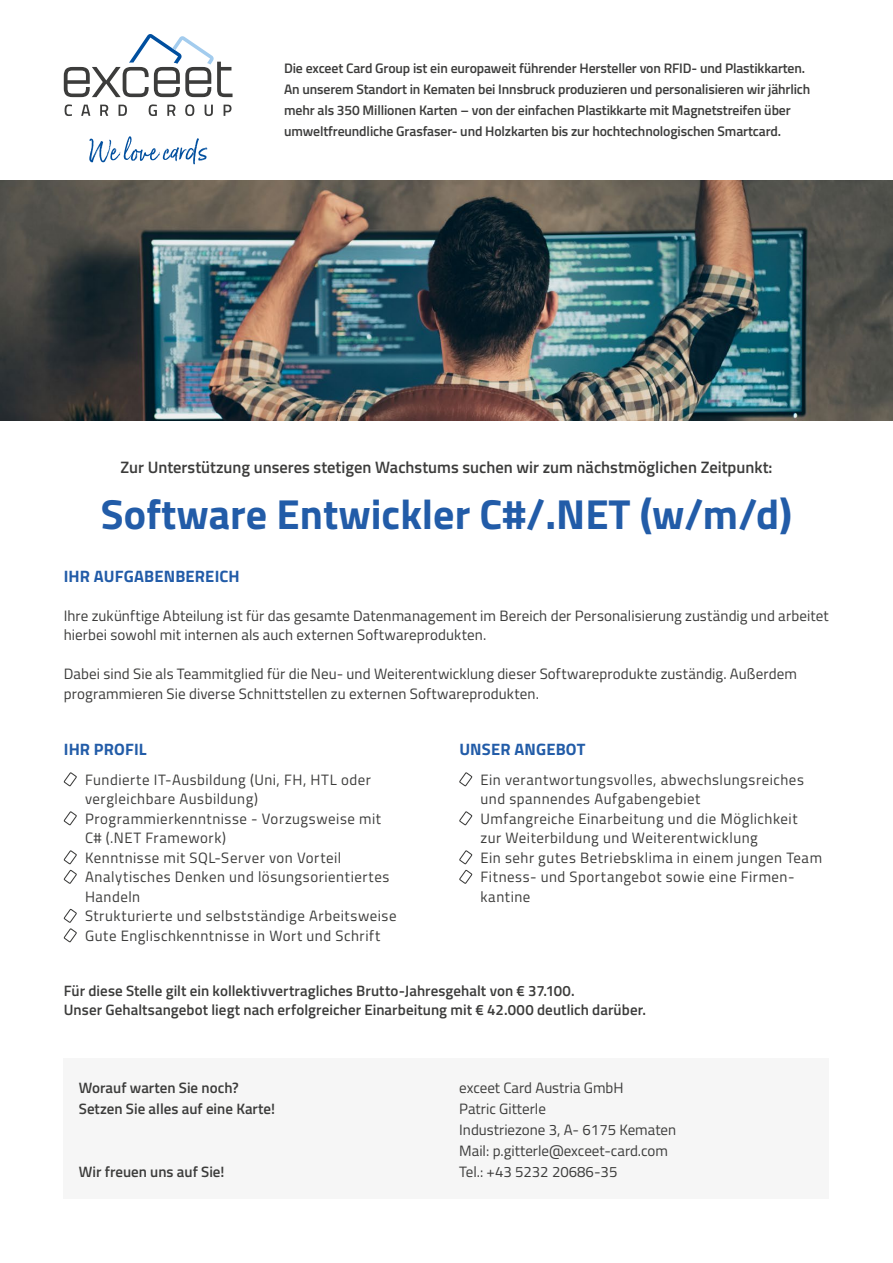
<style>
.page{position:relative;width:893px;height:1263px;background:#fff}
.page>*{position:absolute;margin:0;border:0;box-sizing:border-box;transform-origin:0 0}
.t1{font:700 42px "Titillium";color:#225ca8}
.t2{font:600 16.5px "Titillium";color:#3c3c3b}
.t3{font:700 16.5px "Titillium";letter-spacing:.01em;color:#225ca8}
.t4{font:15px/19.5px "Titillium";letter-spacing:.03em;color:#3c3c3b}
.t5{font:15px/19.5px "Titillium";letter-spacing:.005em;color:#3c3c3b}
.t6{font:600 15px/21px "Titillium";letter-spacing:.005em;color:#3c3c3b}
.t7{font:15px/21px "Titillium";color:#3c3c3b}
.t8{font:600 13.8px/21px "Titillium";letter-spacing:-.01em;color:#3c3c3b}
</style>
<div class="page">
<img style="left:0;top:180px;width:893px;height:241px">
<div style="left:64px;top:1059px;width:765px;height:140px;background:#f6f6f6"></div>
<svg style="left:64px;top:34px;width:169px;height:82px"></svg>
<svg style="left:89px;top:136px;width:118px;height:28px"></svg>
<svg style="left:63px;top:772px;width:14px;height:15px"></svg>
<svg style="left:63px;top:811px;width:14px;height:15px"></svg>
<svg style="left:63px;top:850px;width:14px;height:34px"></svg>
<svg style="left:63px;top:908px;width:14px;height:35px"></svg>
<svg style="left:459px;top:772px;width:14px;height:15px"></svg>
<svg style="left:459px;top:811px;width:14px;height:15px"></svg>
<svg style="left:459px;top:850px;width:14px;height:34px"></svg>
<p class="t8" style="left:284px;top:59px;width:528px">Die exceet Card Group ist ein europaweit führender Hersteller von RFID- und Plastikkarten.<br>An unserem Standort in Kematen bei Innsbruck produzieren und personalisieren wir jährlich mehr als 350 Millionen Karten – von der einfachen Plastikkarte mit Magnetstreifen über umweltfreundliche Grasfaser- und Holzkarten bis zur hochtechnologischen Smartcard.</p>
<p class="t2" style="left:120px;top:461px;width:653px">Zur Unterstützung unseres stetigen Wachstums suchen wir zum nächstmöglichen Zeitpunkt:</p>
<h1 class="t1" style="left:101px;top:498px;width:693px">Software Entwickler C#/.NET (w/m/d)</h1>
<p class="t3" style="left:64px;top:569px;width:177px">IHR AUFGABENBEREICH</p>
<p class="t5" style="left:64px;top:607px;width:767px">Ihre zukünftige Abteilung ist für das gesamte Datenmanagement im Bereich der Personalisierung zuständig und arbeitet hierbei sowohl mit internen als auch externen Softwareprodukten.</p>
<p class="t5" style="left:64px;top:666px;width:735px">Dabei sind Sie als Teammitglied für die Neu- und Weiterentwicklung dieser Softwareprodukte zuständig. Außerdem programmieren Sie diverse Schnittstellen zu externen Softwareprodukten.</p>
<p class="t3" style="left:64px;top:742px;width:84px">IHR PROFIL</p>
<p class="t4" style="left:85px;top:771px;width:313px">Fundierte IT-Ausbildung (Uni, FH, HTL oder vergleichbare Ausbildung)<br>Programmierkenntnisse - Vorzugsweise mit C# (.NET Framework)<br>Kenntnisse mit SQL-Server von Vorteil Analytisches Denken und lösungsorientiertes Handeln<br>Strukturierte und selbstständige Arbeitsweise Gute Englischkenntnisse in Wort und Schrift</p>
<p class="t3" style="left:459px;top:742px;width:128px">UNSER ANGEBOT</p>
<p class="t4" style="left:480px;top:771px;width:343px">Ein verantwortungsvolles, abwechslungsreiches und spannendes Aufgabengebiet<br>Umfangreiche Einarbeitung und die Möglichkeit<br>zur Weiterbildung und Weiterentwicklung<br>Ein sehr gutes Betriebsklima in einem jungen Team Fitness- und Sportangebot sowie eine Firmen&shy;kantine</p>
<p class="t6" style="left:64px;top:982px;width:584px;line-height:19.5px">Für diese Stelle gilt ein kollektivvertragliches Brutto-Jahresgehalt von € 37.100.<br>Unser Gehaltsangebot liegt nach erfolgreicher Einarbeitung mit € 42.000 deutlich darüber.</p>
<p class="t6" style="left:79px;top:1078px;width:198px">Worauf warten Sie noch?<br>Setzen Sie alles auf eine Karte!</p>
<p class="t6" style="left:79px;top:1162px;width:147px">Wir freuen uns auf Sie!</p>
<p class="t7" style="left:459px;top:1078px;width:219px">exceet Card Austria GmbH<br>Patric Gitterle<br>Industriezone 3, A- 6175 Kematen<br>Mail: p.gitterle@exceet-card.com<br>Tel.: +43 5232 20686-35</p>
</div>
